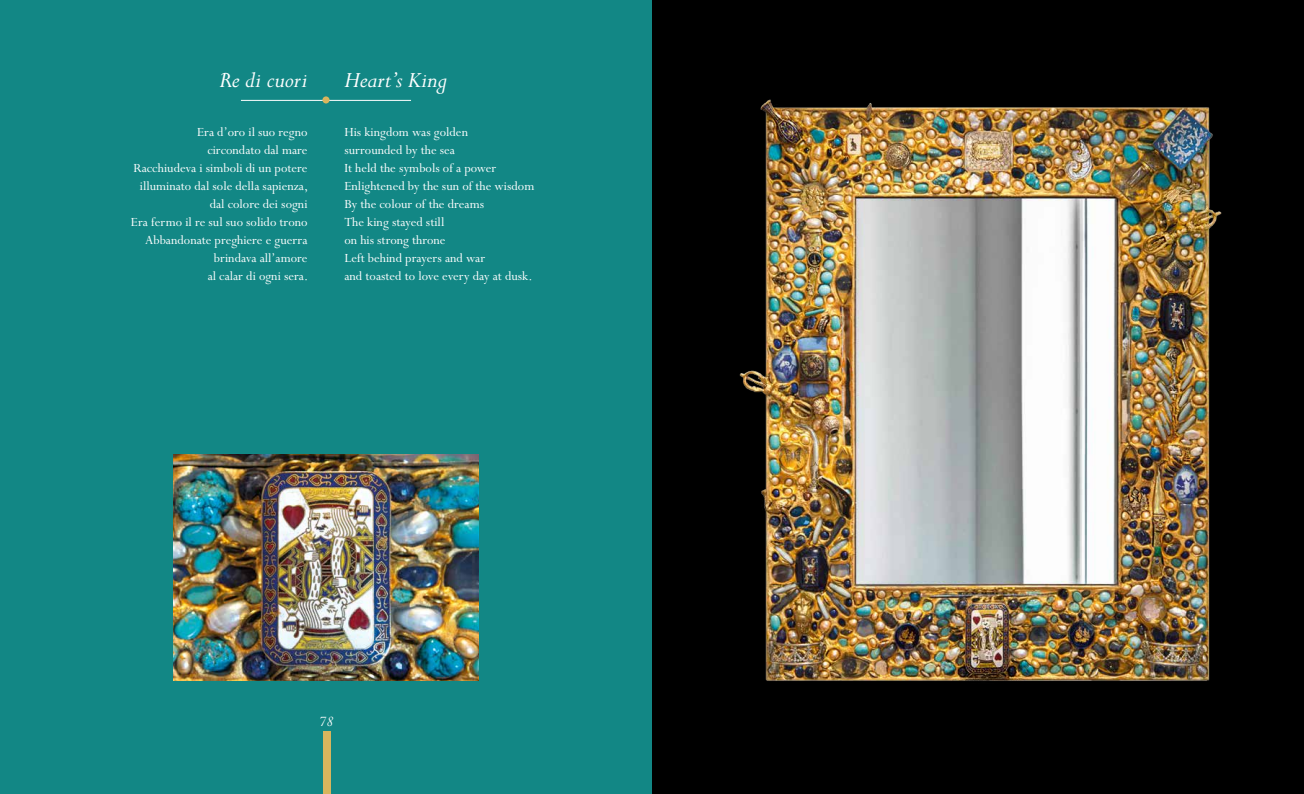
<style>
.page{position:relative;width:1304px;height:794px;background:#fff}
.page>*{position:absolute;margin:0;border:0;box-sizing:border-box;transform-origin:0 0}
.t1{font:italic 25px "Perpetua Std";color:#fff}
.t2{font:italic 16px "Perpetua Std";color:#fff}
.t3{font:14px/18px "Perpetua Std";color:#fff;text-align:right}
</style>
<div class="page">
<div style="left:0;top:0;width:652px;height:794px;background:#128785"></div>
<div style="left:324px;top:731px;width:7px;height:63px;background:#d8b55d"></div>
<img style="left:173px;top:455px;width:306px;height:225px">
<div style="left:652px;top:0;width:652px;height:794px;background:#000"></div>
<img style="left:739px;top:99px;width:483px;height:582px">
<hr style="left:241px;top:100px;width:170px;height:1px;background:#fff">
<div style="left:322px;top:96px;width:8px;height:7px;background:#d8b55d;border-radius:50%"></div>
<h1 class="t1" style="left:219px;top:67px;width:90px">Re di cuori</h1>
<p class="t3" style="left:131px;top:124px;width:179px">Era d’oro il suo regno<br>circondato dal mare<br>Racchiudeva i simboli di un potere illuminato dal sole della sapienza, dal colore dei sogni<br>Era fermo il re sul suo solido trono<br>Abbandonate preghiere e guerra brindava all’amore<br>al calar di ogni sera.</p>
<h1 class="t1" style="left:344px;top:67px;width:104px">Heart’s King</h1>
<p class="t3" style="left:344px;top:124px;width:191px;text-align:left">His kingdom was golden<br>surrounded by the sea<br>It held the symbols of a power<br>Enlightened by the sun of the wisdom<br>By the colour of the dreams<br>The king stayed still<br>on his strong throne<br>Left behind prayers and war<br>and toasted to love every day at dusk.</p>
<p class="t2" style="left:319px;top:714px;width:16px">78</p>
</div>
